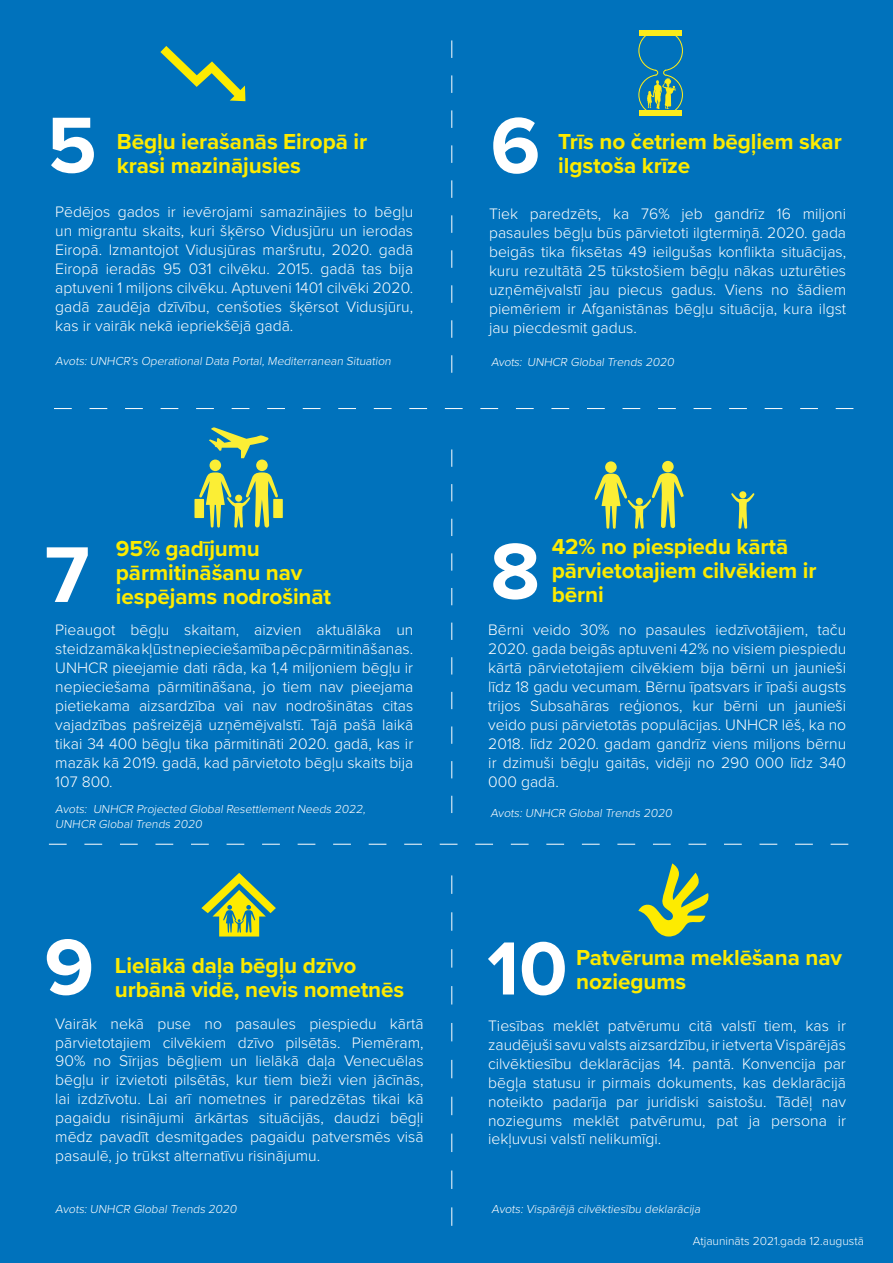
<style>
.page{position:relative;width:893px;height:1263px;background:#0072bc}
.page>*{position:absolute;margin:0;border:0;box-sizing:border-box;transform-origin:0 0}
.t1{font:700 81.9px "Proxima Nova";color:#fff}
.t2{font:700 78px "Proxima Nova";color:#fff}
.t3{font:700 22.5px/24px "Proxima Nova";letter-spacing:-.005em;color:#fdeb00}
.t4{font:300 15.75px/18.9px "Proxima Nova";color:#fff;text-align:justify}
.t5{font:300 12px/15px "Proxima Nova";color:#fff}
</style>
<div class="page">
<svg style="left:54px;top:408px;width:799px;height:1px"></svg>
<svg style="left:49px;top:844px;width:799px;height:1px"></svg>
<svg style="left:451px;top:40px;width:1px;height:333px"></svg>
<svg style="left:451px;top:449px;width:1px;height:364px"></svg>
<svg style="left:451px;top:875px;width:1px;height:351px"></svg>
<svg style="left:160px;top:46px;width:85px;height:55px"></svg>
<svg style="left:638px;top:863px;width:71px;height:74px"></svg>
<svg style="left:201px;top:873px;width:75px;height:63px"></svg>
<svg style="left:194px;top:427px;width:89px;height:101px"></svg>
<div style="left:605px;top:461px;width:12px;height:12px;background:#fbee35;border-radius:50%"></div>
<div style="left:662px;top:461px;width:12px;height:11px;background:#fbee35;border-radius:50%"></div>
<svg style="left:731px;top:493px;width:23px;height:36px"></svg>
<svg style="left:594px;top:473px;width:90px;height:56px"></svg>
<svg style="left:638px;top:30px;width:45px;height:85px"></svg>
<h1 class="t1" style="left:47px;top:74px;width:51px">5</h1>
<h3 class="t3" style="left:117px;top:129px;width:252px">Bēgļu ierašanās Eiropā ir krasi mazinājusies</h3>
<p class="t4" style="left:55px;top:202px;width:359px">Pēdējos gados ir ievērojami samazinājies to bēgļu un migrantu skaits, kuri šķērso Vidusjūru un ierodas Eiropā. Izmantojot Vidusjūras maršrutu, 2020. gadā Eiropā ieradās 95 031 cilvēku. 2015. gadā tas bija aptuveni 1 miljons cilvēku. Aptuveni 1401 cilvēki 2020. gadā zaudēja dzīvību, cenšoties šķērsot Vidusjūru, kas ir vairāk nekā iepriekšējā gadā.</p>
<p class="t5" style="left:55px;top:352px;width:340px">Avots: UNHCR’s Operational Data Portal, Mediterranean Situation</p>
<h1 class="t1" style="left:45px;top:514px;width:46px">7</h1>
<h3 class="t3" style="left:116px;top:536px;width:217px">95% gadījumu pārmitināšanu nav iespējams nodrošināt</h3>
<p class="t4" style="left:55px;top:620px;width:360px">Pieaugot bēgļu skaitam, aizvien aktuālāka un steidzamāka kļūst nepieciešamība pēc pārmitināšanas.<br>UNHCR pieejamie dati rāda, ka 1,4 miljoniem bēgļu ir nepieciešama pārmitināšana, jo tiem nav pieejama pietiekama aizsardzība vai nav nodrošinātas citas vajadzības pašreizējā uzņēmējvalstī. Tajā pašā laikā tikai 34 400 bēgļu tika pārmitināti 2020. gadā, kas ir mazāk kā 2019. gadā, kad pārvietoto bēgļu skaits bija 107 800.</p>
<p class="t5" style="left:55px;top:801px;width:314px">Avots: UNHCR Projected Global Resettlement Needs 2022,<br>UNHCR Global Trends 2020</p>
<h1 class="t1" style="left:490px;top:84px;width:51px">6</h1>
<h3 class="t3" style="left:558px;top:129px;width:285px">Trīs no četriem bēgļiem skar ilgstoša krīze</h3>
<p class="t4" style="left:489px;top:204px;width:359px">Tiek paredzēts, ka 76% jeb gandrīz 16 miljoni pasaules bēgļu būs pārvietoti ilgtermiņā. 2020. gada beigās tika fiksētas 49 ieilgušas konflikta situācijas, kuru rezultātā 25 tūkstošiem bēgļu nākas uzturēties uzņēmējvalstī jau piecus gadus. Viens no šādiem piemēriem ir Afganistānas bēgļu situācija, kura ilgst jau piecdesmit gadus.</p>
<p class="t5" style="left:491px;top:354px;width:187px">Avots: UNHCR Global Trends 2020</p>
<h1 class="t1" style="left:490px;top:510px;width:51px">8</h1>
<h3 class="t3" style="left:552px;top:534px;width:266px">42% no piespiedu kārtā pārvietotajiem cilvēkiem ir bērni</h3>
<p class="t4" style="left:488px;top:620px;width:359px">Bērni veido 30% no pasaules iedzīvotājiem, taču 2020. gada beigās aptuveni 42% no visiem piespiedu kārtā pārvietotajiem cilvēkiem bija bērni un jaunieši līdz 18 gadu vecumam. Bērnu īpatsvars ir īpaši augsts trijos Subsahāras reģionos, kur bērni un jaunieši veido pusi pārvietotās populācijas. UNHCR lēš, ka no 2018. līdz 2020. gadam gandrīz viens miljons bērnu ir dzimuši bēgļu gaitās, vidēji no 290 000 līdz 340<br>000 gadā.</p>
<p class="t5" style="left:490px;top:804px;width:185px">Avots: UNHCR Global Trends 2020</p>
<h1 class="t1" style="left:44px;top:906px;width:51px">9</h1>
<h2 class="t2" style="left:487px;top:910px;width:82px">10</h2>
<h3 class="t3" style="left:115px;top:952px;width:291px">Lielākā daļa bēgļu dzīvo urbānā vidē, nevis nometnēs</h3>
<h3 class="t3" style="left:576px;top:945px;width:267px">Patvēruma meklēšana nav noziegums</h3>
<p class="t4" style="left:55px;top:1013px;width:370px">Vairāk nekā puse no pasaules piespiedu kārtā pārvietotajiem cilvēkiem dzīvo pilsētās. Piemēram, 90% no Sīrijas bēgļiem un lielākā daļa Venecuēlas bēgļu ir izvietoti pilsētās, kur tiem bieži vien jācīnās, lai izdzīvotu. Lai arī nometnes ir paredzētas tikai kā pagaidu risinājumi ārkārtas situācijās, daudzi bēgļi mēdz pavadīt desmitgades pagaidu patversmēs visā pasaulē, jo trūkst alternatīvu risinājumu.</p>
<p class="t5" style="left:55px;top:1201px;width:185px">Avots: UNHCR Global Trends 2020</p>
<p class="t4" style="left:488px;top:1015px;width:359px">Tiesības meklēt patvērumu citā valstī tiem, kas ir zaudējuši savu valsts aizsardzību, ir ietverta Vispārējās cilvēktiesību deklarācijas 14. pantā. Konvencija par bēgļa statusu ir pirmais dokuments, kas deklarācijā noteikto padarīja par juridiski saistošu. Tādēļ nav noziegums meklēt patvērumu, pat ja persona ir iekļuvusi valstī nelikumīgi.</p>
<p class="t5" style="left:491px;top:1201px;width:213px">Avots: Vispārējā cilvēktiesību deklarācija</p>
<p class="t5" style="left:693px;top:1233px;width:173px">Atjaunināts 2021.gada 12.augustā</p>
</div>
